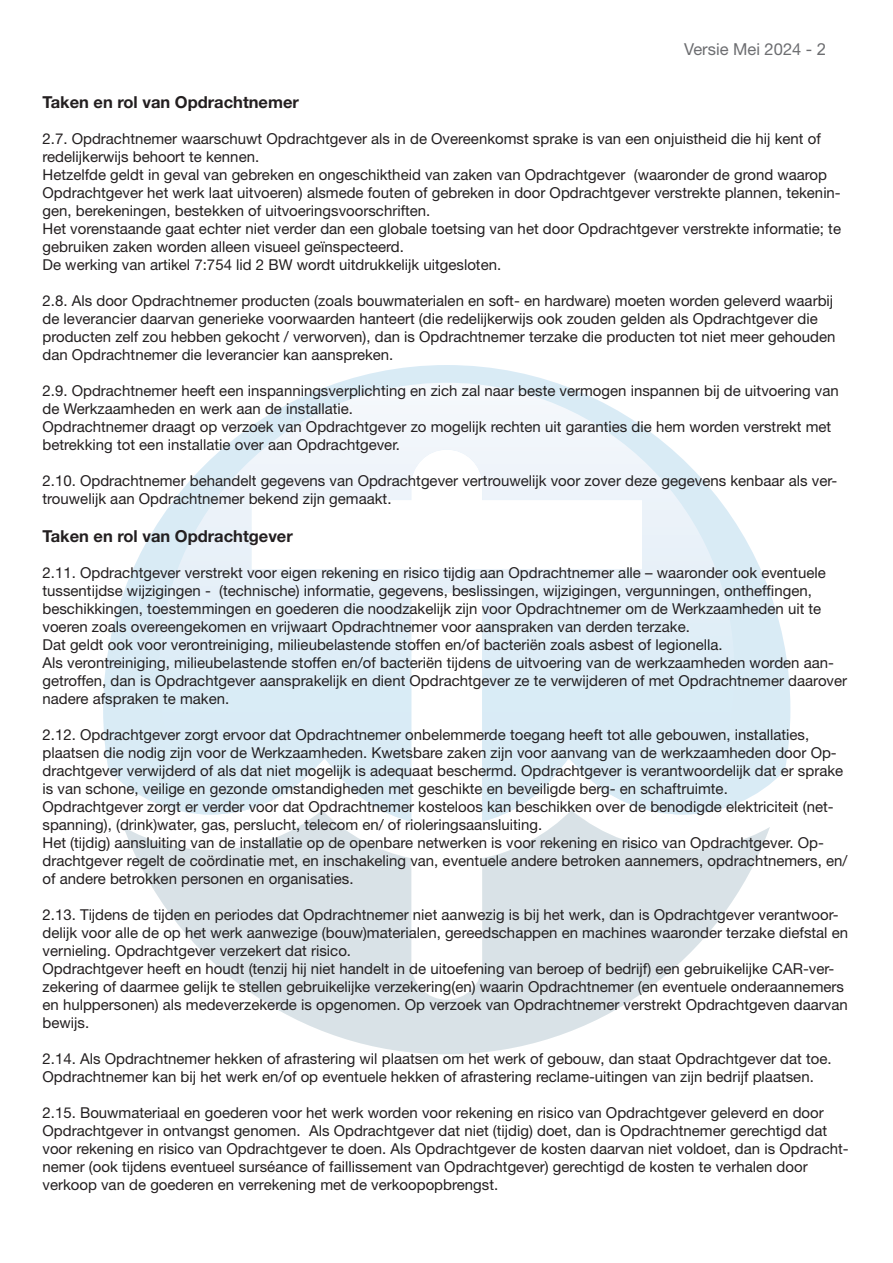
<style>
.page{position:relative;width:893px;height:1263px;background:#fff}
.page>*{position:absolute;margin:0;border:0;box-sizing:border-box;transform-origin:0 0}
.t1{font:700 16.5px "Helvetica Neue";color:#231f20}
.t2{font:16.5px "Helvetica Neue";color:#6c6d70}
.t3{font:15px/18px "Helvetica Neue";color:#231f20}
.s1{font-family:"M Arial"}
</style>
<div class="page">
<svg style="left:124px;top:826px;width:646px;height:228px;fill:#d9e2e7"></svg>
<svg style="left:103px;top:365px;width:687px;height:440px"></svg>
<img style="left:159px;top:383px;width:575px;height:439px">
<p class="t2" style="left:684px;top:39px;width:143px">Versie Mei 2024 - <span class="s1">2</span></p>
<p class="t1" style="left:43px;top:92px;width:258px">Taken en rol van Opdrachtnemer</p>
<p class="t3" style="left:43px;top:129px;width:800px">2.7. Opdrachtnemer waarschuwt Opdrachtgever als in de Overeenkomst sprake is van een onjuistheid die hij kent of redelijkerwijs behoort te kennen.<br>Hetzelfde geldt in geval van gebreken en ongeschiktheid van zaken van Opdrachtgever (waaronder de grond waarop Opdrachtgever het werk laat uitvoeren) alsmede fouten of gebreken in door Opdrachtgever verstrekte plannen, tekenin&shy;gen, berekeningen, bestekken of uitvoeringsvoorschriften.<br>Het vorenstaande gaat echter niet verder dan een globale toetsing van het door Opdrachtgever verstrekte informatie; te gebruiken zaken worden alleen visueel geïnspecteerd.<br>De werking van artikel 7:754 lid 2 BW wordt uitdrukkelijk uitgesloten.</p>
<p class="t3" style="left:43px;top:291px;width:794px">2.8. Als door Opdrachtnemer producten (zoals bouwmaterialen en soft- en hardware) moeten worden geleverd waarbij de leverancier daarvan generieke voorwaarden hanteert (die redelijkerwijs ook zouden gelden als Opdrachtgever die producten zelf zou hebben gekocht / verworven), dan is Opdrachtnemer terzake die producten tot niet meer gehouden dan Opdrachtnemer die leverancier kan aanspreken.</p>
<p class="t3" style="left:43px;top:381px;width:798px">2.9. Opdrachtnemer heeft een inspanningsverplichting en zich zal naar beste vermogen inspannen bij de uitvoering van de Werkzaamheden en werk aan de installatie.<br>Opdrachtnemer draagt op verzoek van Opdrachtgever zo mogelijk rechten uit garanties die hem worden verstrekt met betrekking tot een installatie over aan Opdrachtgever.</p>
<p class="t3" style="left:43px;top:471px;width:796px">2.10. Opdrachtnemer behandelt gegevens van Opdrachtgever vertrouwelijk voor zover deze gegevens kenbaar als ver&shy;trouwelijk aan Opdrachtnemer bekend zijn gemaakt.</p>
<p class="t1" style="left:43px;top:526px;width:252px">Taken en rol van Opdrachtgever</p>
<p class="t3" style="left:43px;top:563px;width:806px">2.11. Opdrachtgever verstrekt voor eigen rekening en risico tijdig aan Opdrachtnemer alle – waaronder ook eventuele tussentijdse wijzigingen - (technische) informatie, gegevens, beslissingen, wijzigingen, vergunningen, ontheffingen, beschikkingen, toestemmingen en goederen die noodzakelijk zijn voor Opdrachtnemer om de Werkzaamheden uit te voeren zoals overeengekomen en vrijwaart Opdrachtnemer voor aanspraken van derden terzake.<br>Dat geldt ook voor verontreiniging, milieubelastende stoffen en/of bacteriën zoals asbest of legionella.<br>Als verontreiniging, milieubelastende stoffen en/of bacteriën tijdens de uitvoering van de werkzaamheden worden aan&shy;getroffen, dan is Opdrachtgever aansprakelijk en dient Opdrachtgever ze te verwijderen of met Opdrachtnemer daarover nadere afspraken te maken.</p>
<p class="t3" style="left:43px;top:725px;width:806px">2.12. Opdrachtgever zorgt ervoor dat Opdrachtnemer onbelemmerde toegang heeft tot alle gebouwen, installaties, plaatsen die nodig zijn voor de Werkzaamheden. Kwetsbare zaken zijn voor aanvang van de werkzaamheden door Op&shy;drachtgever verwijderd of als dat niet mogelijk is adequaat beschermd. Opdrachtgever is verantwoordelijk dat er sprake is van schone, veilige en gezonde omstandigheden met geschikte en beveiligde berg- en schaftruimte.<br>Opdrachtgever zorgt er verder voor dat Opdrachtnemer kosteloos kan beschikken over de benodigde elektriciteit (net&shy;spanning), (drink)water, gas, perslucht, telecom en/ of rioleringsaansluiting.<br>Het (tijdig) aansluiting van de installatie op de openbare netwerken is voor rekening en risico van Opdrachtgever. Op&shy;drachtgever regelt de coördinatie met, en inschakeling van, eventuele andere betroken aannemers, opdrachtnemers, en/ of andere betrokken personen en organisaties.</p>
<p class="t3" style="left:43px;top:905px;width:807px">2.13. Tijdens de tijden en periodes dat Opdrachtnemer niet aanwezig is bij het werk, dan is Opdrachtgever verantwoor&shy;delijk voor alle de op het werk aanwezige (bouw)materialen, gereedschappen en machines waaronder terzake diefstal en vernieling. Opdrachtgever verzekert dat risico.<br>Opdrachtgever heeft en houdt (tenzij hij niet handelt in de uitoefening van beroep of bedrijf) een gebruikelijke CAR-ver&shy;zekering of daarmee gelijk te stellen gebruikelijke verzekering(en) waarin Opdrachtnemer (en eventuele onderaannemers en hulppersonen) als medeverzekerde is opgenomen. Op verzoek van Opdrachtnemer verstrekt Opdrachtgeven daarvan bewijs.</p>
<p class="t3" style="left:43px;top:1049px;width:791px">2.14. Als Opdrachtnemer hekken of afrastering wil plaatsen om het werk of gebouw, dan staat Opdrachtgever dat toe.<br>Opdrachtnemer kan bij het werk en/of op eventuele hekken of afrastering reclame-uitingen van zijn bedrijf plaatsen.</p>
<p class="t3" style="left:43px;top:1103px;width:808px">2.15. Bouwmateriaal en goederen voor het werk worden voor rekening en risico van Opdrachtgever geleverd en door Opdrachtgever in ontvangst genomen. Als Opdrachtgever dat niet (tijdig) doet, dan is Opdrachtnemer gerechtigd dat voor rekening en risico van Opdrachtgever te doen. Als Opdrachtgever de kosten daarvan niet voldoet, dan is Opdracht&shy;nemer (ook tijdens eventueel surséance of faillissement van Opdrachtgever) gerechtigd de kosten te verhalen door verkoop van de goederen en verrekening met de verkoopopbrengst.</p>
</div>
